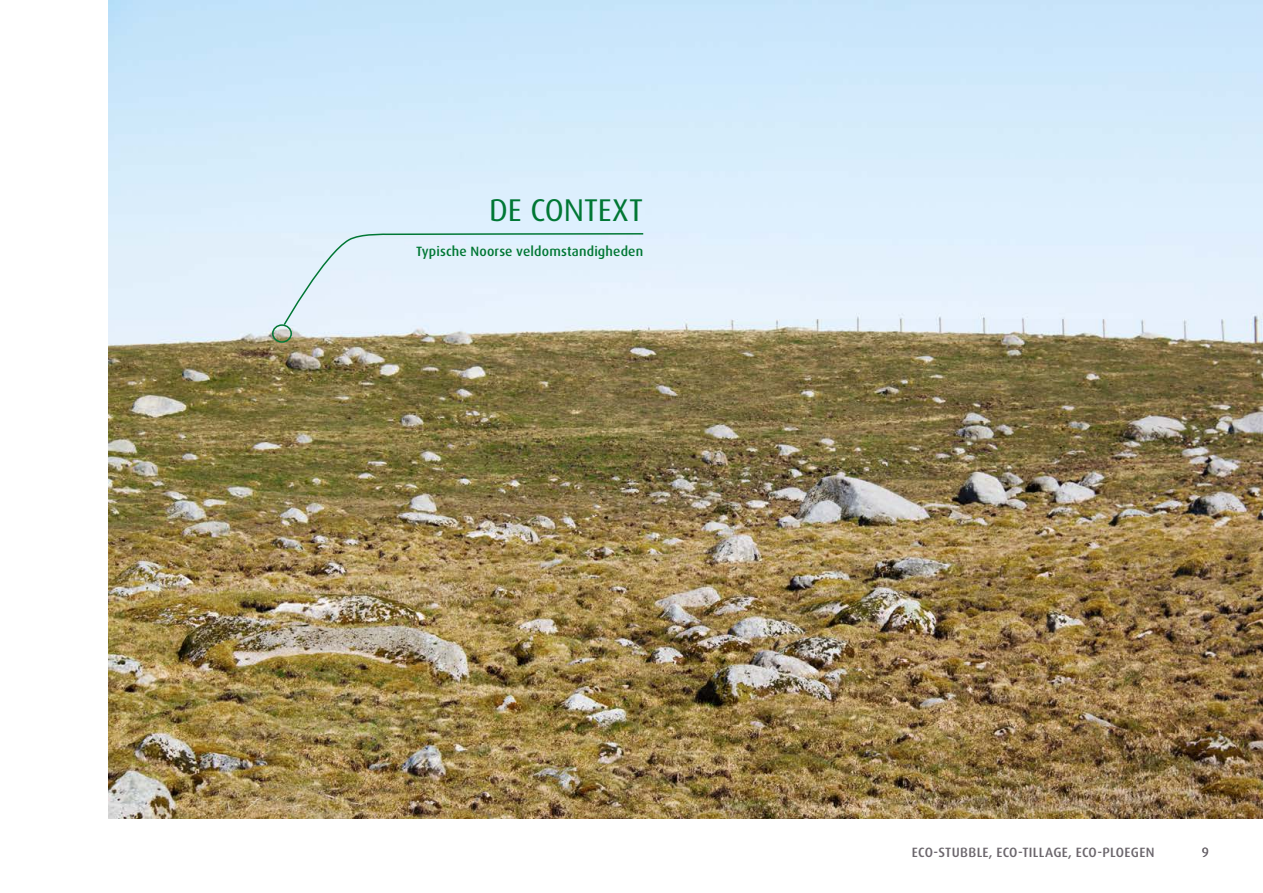
<style>
.page{position:relative;width:1263px;height:893px;background:#fff}
.page>*{position:absolute;margin:0;border:0;box-sizing:border-box;transform-origin:0 0}
.t1{font:31.5px "Dax Pro";color:#007734}
.t2{font:500 13.5px "Dax Pro";letter-spacing:.02em;color:#6c676d}
.t3{font:500 13.5px "Dax Pro";letter-spacing:.01em;color:#007734}
.t4{font:13.5px "Dax Pro";color:#6c676d}
</style>
<div class="page">
<img style="left:108px;top:0;width:1155px;height:819px">
<svg style="left:271px;top:231px;width:374px;height:112px;background:#dbe7ed"></svg>
<h1 class="t1" style="left:489px;top:190px;width:155px">DE CONTEXT</h1>
<p class="t3" style="left:416px;top:243px;width:229px">Typische Noorse veldomstandigheden</p>
<p class="t2" style="left:912px;top:843px;width:244px">ECO-STUBBLE, ECO-TILLAGE, ECO-PLOEGEN</p>
<p class="t4" style="left:1202px;top:843px;width:9px">9</p>
</div>
